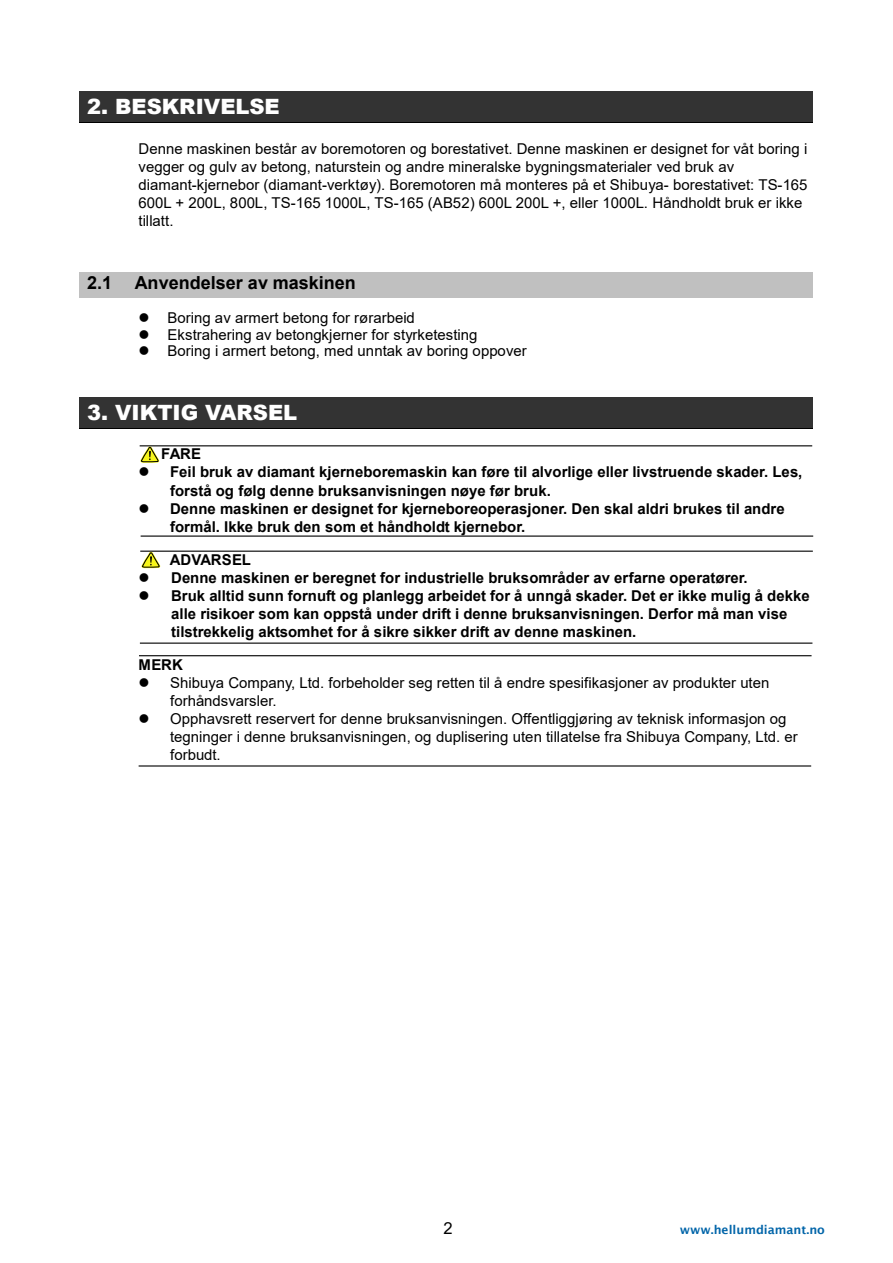
<style>
.page{position:relative;width:893px;height:1263px;background:#fff}
.page>*{position:absolute;margin:0;border:0;box-sizing:border-box;transform-origin:0 0}
.t1{font:900 21px "Arial";letter-spacing:-.005em;color:#fff}
.t2{font:700 18px "Arial";color:#000}
.t3{font:16.5px "Arial";color:#000}
.t4{font:15px/18px "Arial";color:#000}
.t5{font:700 15px/18px "Arial";color:#000}
.t6{font:600 12px "Lucida Sans";color:#0265a9}
</style>
<div class="page">
<div style="left:79px;top:91px;width:733px;height:31px;background:#333"></div>
<hr style="left:79px;top:122px;width:733px;height:1px;background:#000">
<div style="left:79px;top:272px;width:733px;height:26px;background:#c0c0c0"></div>
<div style="left:79px;top:397px;width:733px;height:31px;background:#333"></div>
<hr style="left:79px;top:428px;width:733px;height:1px;background:#000">
<hr style="left:140px;top:445px;width:672px;height:1px;background:#000">
<hr style="left:141px;top:535px;width:672px;height:2px;background:#000">
<hr style="left:140px;top:551px;width:673px;height:1px;background:#000">
<hr style="left:140px;top:642px;width:672px;height:2px;background:#000">
<hr style="left:139px;top:655px;width:673px;height:1px;background:#000">
<hr style="left:139px;top:765px;width:672px;height:1px;background:#000">
<svg style="left:140px;top:446px;width:20px;height:17px"></svg>
<svg style="left:140px;top:551px;width:21px;height:18px"></svg>
<h1 class="t1" style="left:87px;top:91px;width:194px">2. BESKRIVELSE</h1>
<p class="t4" style="left:139px;top:139px;width:670px">Denne maskinen består av boremotoren og borestativet. Denne maskinen er designet for våt boring i vegger og gulv av betong, naturstein og andre mineralske bygningsmaterialer ved bruk av diamant-kjernebor (diamant-verktøy). Boremotoren må monteres på et Shibuya- borestativet: TS-165<br>600L + 200L, 800L, TS-165 1000L, TS-165 (AB52) 600L 200L +, eller 1000L. Håndholdt bruk er ikke tillatt.</p>
<p class="t2" style="left:87px;top:270px;width:27px">2.1</p>
<p class="t2" style="left:135px;top:270px;width:223px">Anvendelser av maskinen</p>
<p class="t4" style="left:139px;top:309px;width:390px;line-height:16.5px">⚫ Boring av armert betong for rørarbeid<br>⚫ Ekstrahering av betongkjerner for styrketesting<br>⚫ Boring i armert betong, med unntak av boring oppover</p>
<h1 class="t1" style="left:87px;top:397px;width:212px">3. VIKTIG VARSEL</h1>
<p class="t5" style="left:161px;top:445px;width:41px">FARE</p>
<p class="t5" style="left:170px;top:463px;width:634px">Feil bruk av diamant kjerneboremaskin kan føre til alvorlige eller livstruende skader. Les, forstå og følg denne bruksanvisningen nøye før bruk.</p>
<p class="t5" style="left:170px;top:499px;width:616px">Denne maskinen er designet for kjerneboreoperasjoner. Den skal aldri brukes til andre formål. Ikke bruk den som et håndholdt kjernebor.</p>
<p class="t5" style="left:170px;top:550px;width:83px">ADVARSEL</p>
<p class="t5" style="left:171px;top:568px;width:578px">Denne maskinen er beregnet for industrielle bruksområder av erfarne operatører.</p>
<p class="t5" style="left:171px;top:586px;width:640px">Bruk alltid sunn fornuft og planlegg arbeidet for å unngå skader. Det er ikke mulig å dekke alle risikoer som kan oppstå under drift i denne bruksanvisningen. Derfor må man vise tilstrekkelig aktsomhet for å sikre sikker drift av denne maskinen.</p>
<p class="t5" style="left:139px;top:655px;width:46px">MERK</p>
<p class="t4" style="left:170px;top:673px;width:601px">Shibuya Company, Ltd. forbeholder seg retten til å endre spesifikasjoner av produkter uten forhåndsvarsler.</p>
<p class="t4" style="left:170px;top:709px;width:629px">Opphavsrett reservert for denne bruksanvisningen. Offentliggjøring av teknisk informasjon og tegninger i denne bruksanvisningen, og duplisering uten tillatelse fra Shibuya Company, Ltd. er forbudt.</p>
<p class="t3" style="left:443px;top:1216px;width:11px">2</p>
<p class="t6" style="left:680px;top:1223px;width:147px">www.hellumdiamant.no</p>
</div>
